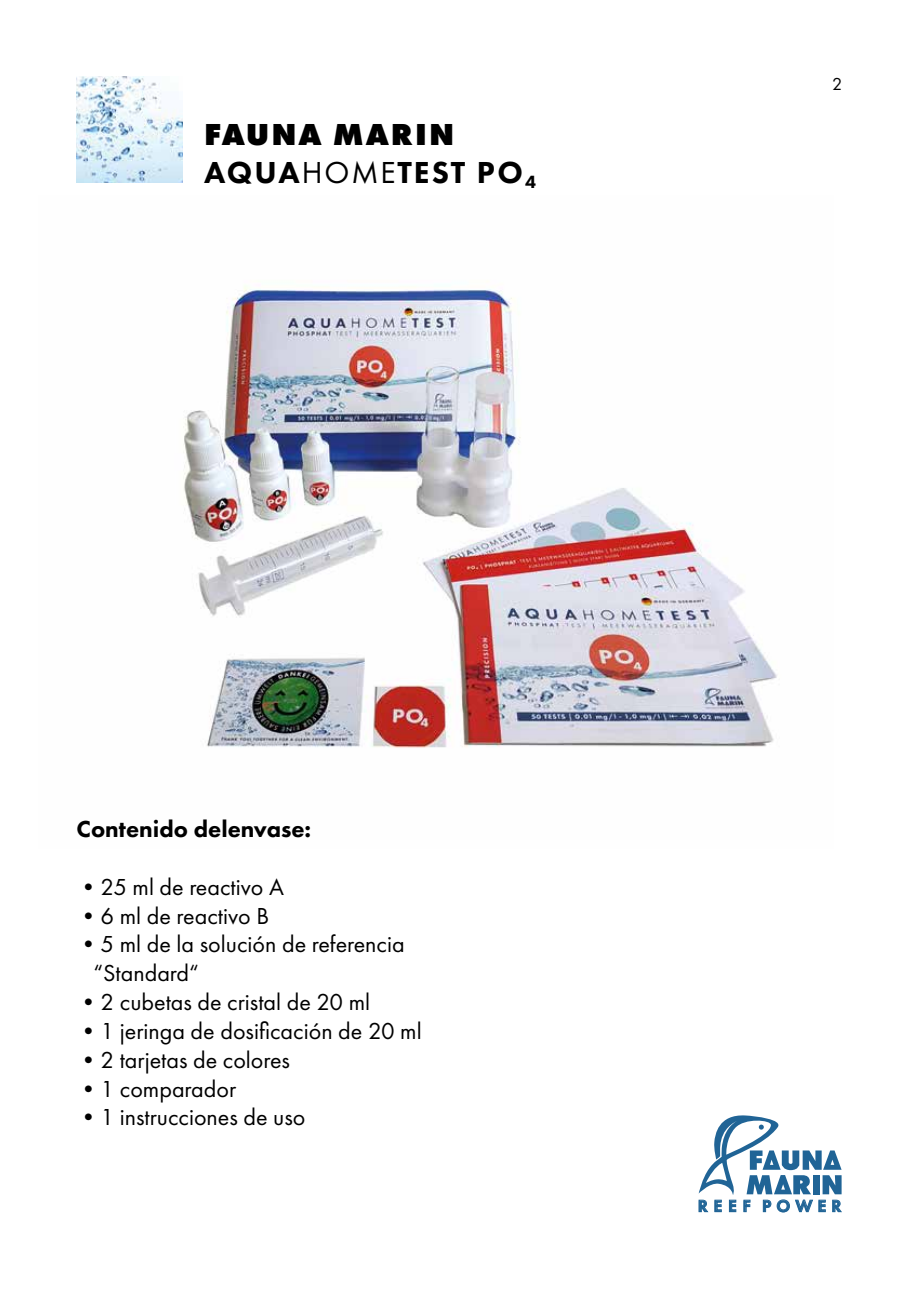
<style>
.page{position:relative;width:919px;height:1289px;background:#fff}
.page>*{position:absolute;margin:0;border:0;box-sizing:border-box;transform-origin:0 0}
.t1{font:800 31.5px/37.8px "Futura PT";letter-spacing:.06em;color:#000}
.t2{font:24px/28.8px "Futura PT";color:#000}
.t3{font:800 24px "Futura PT";color:#000}
.t4{font:18px "Futura PT";color:#000}
.t5{font:600 17.25px "Futura PT";letter-spacing:.31em;color:#206496}
.s1{font-style:inherit}
.s2{font-weight:400}
</style>
<div class="page">
<img style="left:77px;top:77px;width:106px;height:106px">
<svg style="left:698px;top:1115px;width:143px;height:79px"></svg>
<img style="left:183px;top:286px;width:594px;height:462px">
<h1 class="t1" style="left:204px;top:115px;width:333px">FAUNA MARIN<br><span class="s1">AQUA</span><span class="s2">HOME</span><span class="s1">TEST PO</span><sub>4</sub></h1>
<p class="t4" style="left:832px;top:74px;width:12px">2</p>
<p class="t3" style="left:77px;top:814px;width:236px">Contenido delenvase:</p>
<p class="t2" style="left:77px;top:872px;width:209px">•25 ml de reactivo A</p>
<p class="t2" style="left:77px;top:901px;width:194px">•6 ml de reactivo B</p>
<p class="t2" style="left:93px;top:930px;width:313px;text-indent:-17px">•5 ml de la solución de referencia “Standard“</p>
<p class="t2" style="left:77px;top:987px;width:295px">•2 cubetas de cristal de 20 ml</p>
<p class="t2" style="left:77px;top:1016px;width:346px">•1 jeringa de dosificación de 20 ml</p>
<p class="t2" style="left:77px;top:1045px;width:215px">•2 tarjetas de colores</p>
<p class="t2" style="left:77px;top:1074px;width:161px">•1 comparador</p>
<p class="t2" style="left:77px;top:1102px;width:230px">•1 instrucciones de uso</p>
<p class="t5" style="left:697px;top:1195px;width:145px">REEF POWER</p>
</div>
